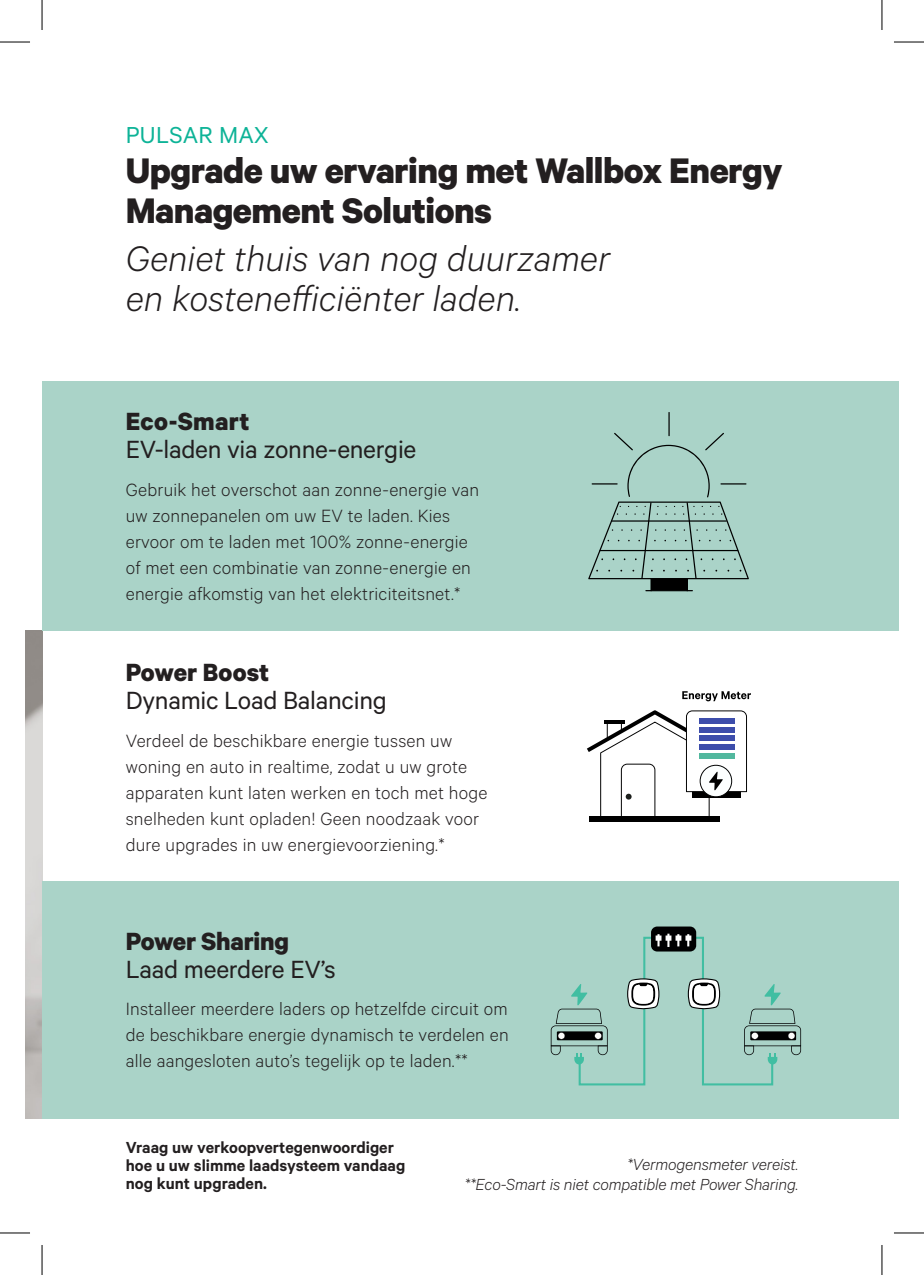
<style>
.page{position:relative;width:924px;height:1275px;background:#fff}
.page>*{position:absolute;margin:0;border:0;box-sizing:border-box;transform-origin:0 0}
.t1{font:700 40px/40px "Calibre";letter-spacing:-.015em;color:#231f20}
.t2{font:italic 300 40px "Calibre";color:#231f20}
.t3{font:28px "Calibre";letter-spacing:-.01em;color:#231f20}
.t4{font:700 28px "Calibre";letter-spacing:-.01em;color:#231f20}
.t5{font:700 28px "Calibre";letter-spacing:.01em;color:#231f20}
.t6{font:26px "Calibre";letter-spacing:.01em;color:#0db397}
.t7{font:300 20px/26px "Calibre";letter-spacing:.01em;color:#231f20}
.t8{font:600 18px/18px "Calibre";color:#231f20}
.t9{font:italic 300 18px "Calibre";letter-spacing:-.01em;color:#231f20}
</style>
<div class="page">
<div style="left:42px;top:381px;width:856px;height:250px;background:#aad3c8"></div>
<div style="left:42px;top:880px;width:856px;height:238px;background:#aad3c8"></div>
<svg style="left:588px;top:412px;width:160px;height:179px"></svg>
<div style="left:589px;top:816px;width:130px;height:6px;background:#000"></div>
<svg style="left:682px;top:691px;width:68px;height:10px"></svg>
<svg style="left:587px;top:710px;width:159px;height:108px"></svg>
<div style="left:650px;top:926px;width:45px;height:25px;background:#000001;border-radius:6px"></div>
<svg style="left:550px;top:933px;width:250px;height:153px"></svg>
<hr style="left:0;top:42px;width:30px;height:1px;background:#000">
<hr style="left:893px;top:42px;width:30px;height:1px;background:#000">
<hr style="left:0;top:1232px;width:30px;height:1px;background:#000">
<hr style="left:893px;top:1232px;width:30px;height:1px;background:#000">
<hr style="left:42px;top:0;width:1px;height:30px;background:#000">
<hr style="left:42px;top:1245px;width:1px;height:30px;background:#000">
<hr style="left:881px;top:0;width:1px;height:30px;background:#000">
<hr style="left:881px;top:1245px;width:1px;height:30px;background:#000">
<p class="t6" style="left:126px;top:120px;width:144px">PULSAR MAX</p>
<p class="t1" style="left:126px;top:149px;width:658px">Upgrade uw ervaring met Wallbox Energy<br>Management Solutions</p>
<p class="t2" style="left:126px;top:235px;width:485px">Geniet thuis van nog duurzamer</p>
<p class="t2" style="left:126px;top:275px;width:396px">en kostenefficiënter laden.</p>
<p class="t5" style="left:126px;top:404px;width:125px">Eco-Smart</p>
<p class="t3" style="left:126px;top:433px;width:292px">EV-laden via zonne-energie</p>
<p class="t7" style="left:126px;top:475px;width:354px">Gebruik het overschot aan zonne-energie van uw zonnepanelen om uw EV te laden. Kies ervoor om te laden met 100% zonne-energie of met een combinatie van zonne-energie en energie afkomstig van het elektriciteitsnet.*</p>
<p class="t4" style="left:126px;top:655px;width:145px">Power Boost</p>
<p class="t3" style="left:126px;top:684px;width:262px">Dynamic Load Balancing</p>
<p class="t7" style="left:126px;top:726px;width:363px">Verdeel de beschikbare energie tussen uw woning en auto in realtime, zodat u uw grote apparaten kunt laten werken en toch met hoge snelheden kunt opladen! Geen noodzaak voor dure upgrades in uw energievoorziening.*</p>
<p class="t4" style="left:126px;top:924px;width:165px">Power Sharing</p>
<p class="t3" style="left:126px;top:953px;width:211px">Laad meerdere EV’s</p>
<p class="t7" style="left:126px;top:995px;width:384px;text-align:justify">Installeer meerdere laders op hetzelfde circuit om de beschikbare energie dynamisch te verdelen en alle aangesloten auto’s tegelijk op te laden.**</p>
<p class="t8" style="left:126px;top:1137px;width:281px">Vraag uw verkoopvertegenwoordiger hoe u uw slimme laadsysteem vandaag nog kunt upgraden.</p>
<p class="t9" style="left:627px;top:1154px;width:172px">*Vermogensmeter vereist.</p>
<p class="t9" style="left:464px;top:1174px;width:335px">**Eco-Smart is niet compatible met Power Sharing.</p>
</div>
